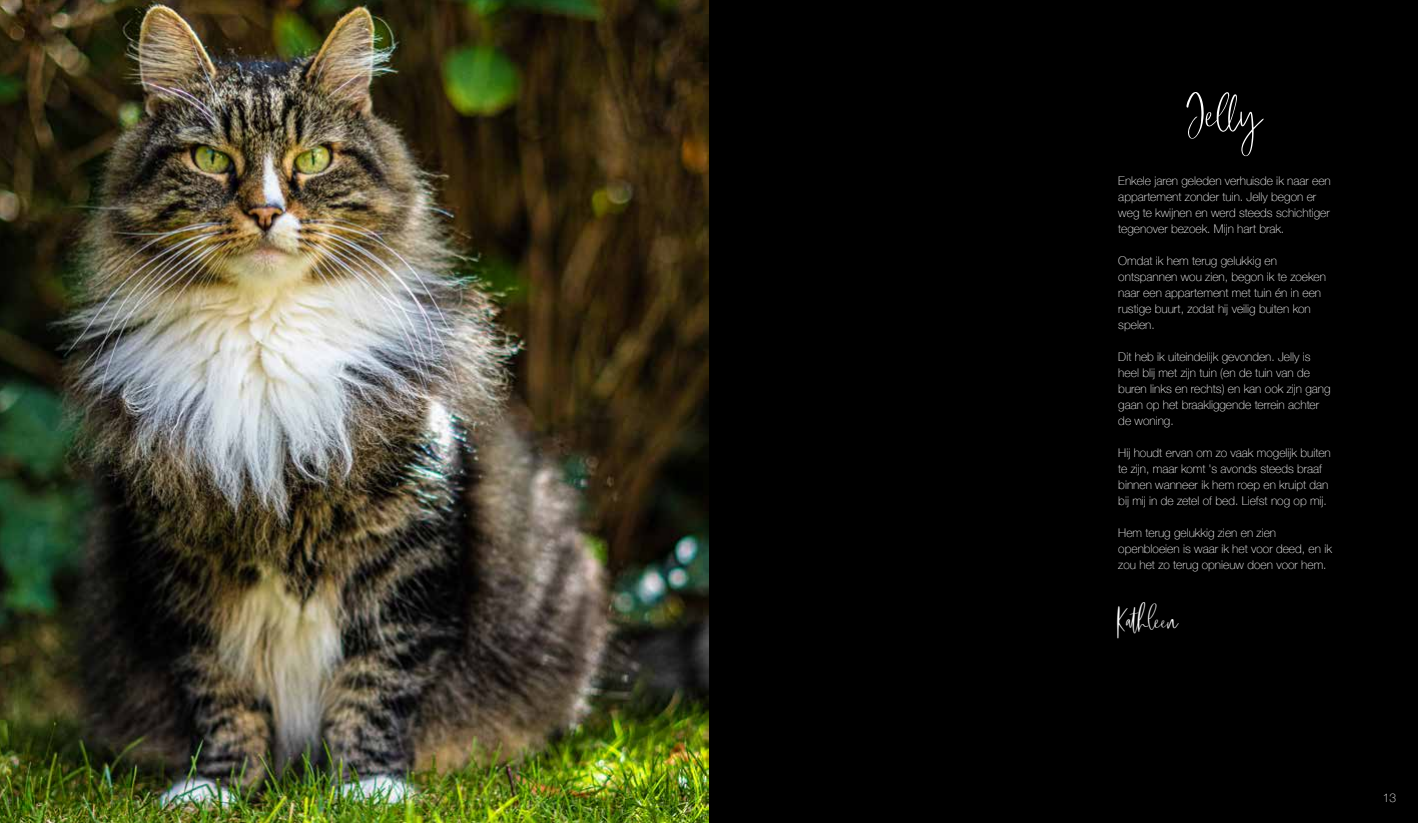
<style>
.page{position:relative;width:1418px;height:823px;background:#fff}
.page>*{position:absolute;margin:0;border:0;box-sizing:border-box;transform-origin:0 0}
.t1{font:69px "Esther Alt";color:#fff}
.t2{font:40px "Esther Alt";color:#fff}
.t3{font:100 12px/16px "Helvetica Neue";color:#fff}
</style>
<div class="page">
<div style="left:0;top:0;width:1417px;height:822px;background:#000"></div>
<img style="left:0;top:0;width:708px;height:822px">
<h1 class="t1" style="left:1187px;top:65px;width:77px">Jelly</h1>
<p class="t3" style="left:1118px;top:172px;width:214px">Enkele jaren geleden verhuisde ik naar een appartement zonder tuin. Jelly begon er weg te kwijnen en werd steeds schichtiger tegenover bezoek. Mijn hart brak.</p>
<p class="t3" style="left:1118px;top:252px;width:209px">Omdat ik hem terug gelukkig en ontspannen wou zien, begon ik te zoeken naar een appartement met tuin én in een rustige buurt, zodat hij veilig buiten kon spelen.</p>
<p class="t3" style="left:1118px;top:348px;width:214px">Dit heb ik uiteindelijk gevonden. Jelly is heel blij met zijn tuin (en de tuin van de buren links en rechts) en kan ook zijn gang gaan op het braakliggende terrein achter de woning.</p>
<p class="t3" style="left:1118px;top:444px;width:214px">Hij houdt ervan om zo vaak mogelijk buiten te zijn, maar komt 's avonds steeds braaf binnen wanneer ik hem roep en kruipt dan bij mij in de zetel of bed. Liefst nog op mij.</p>
<p class="t3" style="left:1118px;top:524px;width:215px">Hem terug gelukkig zien en zien openbloeien is waar ik het voor deed, en ik zou het zo terug opnieuw doen voor hem.</p>
<h2 class="t2" style="left:1118px;top:591px;width:61px">Kathleen</h2>
<p class="t3" style="left:1382px;top:789px;width:15px">13</p>
</div>
